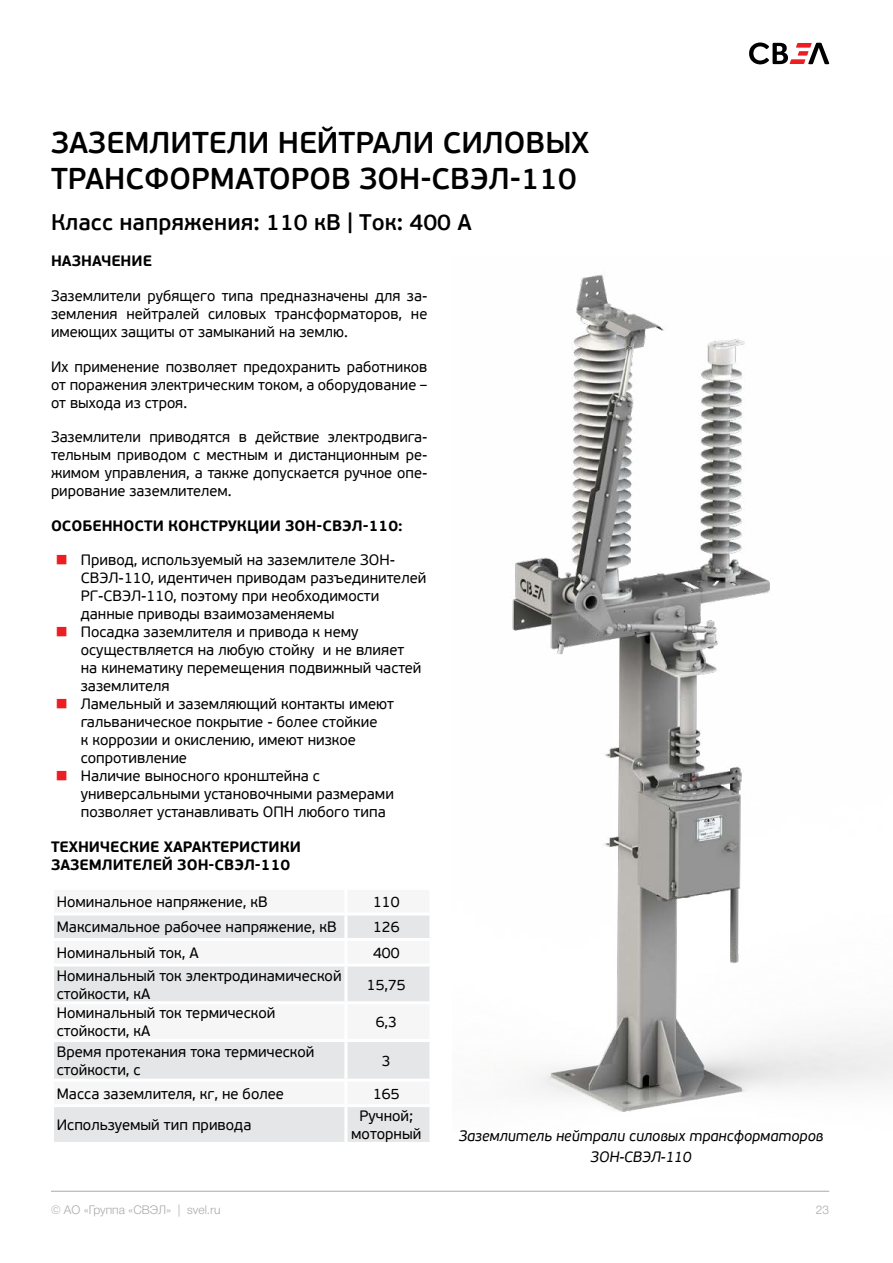
<style>
.page{position:relative;width:893px;height:1263px;background:#fff}
.page>*{position:absolute;margin:0;border:0;box-sizing:border-box;transform-origin:0 0}
.Заголовок_раздела_че{font:600 30px/36px "PF Beau Sans Pro";color:#000}
.Подзаголовок_раздела{font:600 22.5px "PF Beau Sans Pro";color:#000}
.Текст{font:15px/18px "PF Beau Sans Pro";color:#000}
.Таблица_влево{font:15px/18px "PF Beau Sans Pro";color:#000}
.Заголовок_в_тексте{font:700 15px/18px "PF Beau Sans Pro";color:#000}
.Подпись_рисунков_цен{font:italic 15px "PF Beau Sans Pro";color:#000}
.Таблица_центр{font:15px/18px "PF Beau Sans Pro";color:#000;text-align:center}
.t1{font:300 12px "Helvetica Neue Cyr";color:#a7a9ac}
.s1{font-weight:300;color:#ed1d24}
</style>
<div class="page">
<hr style="left:51px;top:1191px;width:778px;height:1px;background:#a7a9ac">
<svg style="left:749px;top:43px;width:80px;height:21px"></svg>
<svg style="left:54px;top:915px;width:375px;height:227px;fill:#e5e6e7"></svg>
<hr style="left:344px;top:915px;width:3px;height:23px;background:#fff">
<hr style="left:51px;top:938px;width:295px;height:3px;background:#fff">
<hr style="left:346px;top:938px;width:86px;height:3px;background:#fff">
<hr style="left:344px;top:941px;width:3px;height:22px;background:#fff">
<hr style="left:51px;top:963px;width:295px;height:3px;background:#fff">
<hr style="left:346px;top:963px;width:86px;height:3px;background:#fff">
<hr style="left:344px;top:966px;width:3px;height:35px;background:#fff">
<hr style="left:51px;top:1001px;width:295px;height:3px;background:#fff">
<hr style="left:346px;top:1001px;width:86px;height:3px;background:#fff">
<hr style="left:344px;top:1004px;width:3px;height:35px;background:#fff">
<hr style="left:51px;top:1039px;width:295px;height:3px;background:#fff">
<hr style="left:346px;top:1039px;width:86px;height:3px;background:#fff">
<hr style="left:344px;top:1042px;width:3px;height:37px;background:#fff">
<hr style="left:51px;top:1079px;width:295px;height:3px;background:#fff">
<hr style="left:346px;top:1079px;width:86px;height:3px;background:#fff">
<hr style="left:344px;top:1082px;width:3px;height:22px;background:#fff">
<hr style="left:51px;top:1104px;width:295px;height:3px;background:#fff">
<hr style="left:346px;top:1104px;width:86px;height:3px;background:#fff">
<hr style="left:344px;top:1107px;width:3px;height:35px;background:#fff">
<img style="left:511px;top:273px;width:382px;height:839px">
<p class="Заголовок_раздела_че" style="left:51px;top:126px;width:540px">ЗАЗЕМЛИТЕЛИ НЕЙТРАЛИ СИЛОВЫХ<br>ТРАНСФОРМАТОРОВ ЗОН-СВЭЛ-110</p>
<p class="Подзаголовок_раздела" style="left:51px;top:209px;width:422px">Класс напряжения: 110 кВ | Ток: 400 А</p>
<p class="Заголовок_в_тексте" style="left:51px;top:252px;width:102px">НАЗНАЧЕНИЕ</p>
<p class="Текст" style="left:51px;top:287px;width:378px;text-align:justify">Заземлители рубящего типа предназначены для за&shy;земления нейтралей силовых трансформаторов, не имеющих защиты от замыканий на землю.</p>
<p class="Текст" style="left:51px;top:358px;width:378px;text-align:justify">Их применение позволяет предохранить работников от поражения электрическим током, а оборудование – от выхода из строя.</p>
<p class="Текст" style="left:51px;top:428px;width:378px;text-align:justify">Заземлители приводятся в действие электродвига&shy;тельным приводом с местным и дистанционным ре&shy;жимом управления, а также допускается ручное опе&shy;рирование заземлителем.</p>
<p class="Заголовок_в_тексте" style="left:51px;top:517px;width:353px">ОСОБЕННОСТИ КОНСТРУКЦИИ ЗОН-СВЭЛ-110:</p>
<p class="Текст" style="left:81px;top:551px;width:347px;text-indent:-26px"><span class="s1">■</span> Привод, используемый на заземлителе ЗОН-СВЭЛ-110, идентичен приводам разъединителей РГ-СВЭЛ-110, поэтому при необходимости данные приводы взаимозаменяемы</p>
<p class="Текст" style="left:81px;top:623px;width:342px;text-indent:-26px"><span class="s1">■</span> Посадка заземлителя и привода к нему осуществляется на любую стойку и не влияет на кинематику перемещения подвижный частей заземлителя</p>
<p class="Текст" style="left:81px;top:695px;width:315px;text-indent:-26px"><span class="s1">■</span> Ламельный и заземляющий контакты имеют гальваническое покрытие - более стойкие<br>к коррозии и окислению, имеют низкое сопротивление</p>
<p class="Текст" style="left:81px;top:767px;width:315px;text-indent:-26px"><span class="s1">■</span> Наличие выносного кронштейна с универсальными установочными размерами позволяет устанавливать ОПН любого типа</p>
<p class="Заголовок_в_тексте" style="left:51px;top:838px;width:251px">ТЕХНИЧЕСКИЕ ХАРАКТЕРИСТИКИ<br>ЗАЗЕМЛИТЕЛЕЙ ЗОН-СВЭЛ-110</p>
<p class="Таблица_влево" style="left:57px;top:893px;width:212px">Номинальное напряжение, кВ</p>
<p class="Таблица_центр" style="left:373px;top:893px;width:28px">110</p>
<p class="Таблица_влево" style="left:57px;top:918px;width:282px">Максимальное рабочее напряжение, кВ</p>
<p class="Таблица_центр" style="left:373px;top:918px;width:28px">126</p>
<p class="Таблица_влево" style="left:57px;top:944px;width:143px">Номинальный ток, А</p>
<p class="Таблица_центр" style="left:373px;top:944px;width:28px">400</p>
<p class="Таблица_влево" style="left:57px;top:967px;width:286px">Номинальный ток электродинамической стойкости, кА</p>
<p class="Таблица_центр" style="left:367px;top:976px;width:40px">15,75</p>
<p class="Таблица_влево" style="left:57px;top:1004px;width:220px">Номинальный ток термической стойкости, кА</p>
<p class="Таблица_центр" style="left:376px;top:1013px;width:23px">6,3</p>
<p class="Таблица_влево" style="left:57px;top:1043px;width:259px">Время протекания тока термической стойкости, с</p>
<p class="Таблица_центр" style="left:382px;top:1052px;width:10px">3</p>
<p class="Таблица_влево" style="left:57px;top:1085px;width:229px">Масса заземлителя, кг, не более</p>
<p class="Таблица_центр" style="left:373px;top:1085px;width:28px">165</p>
<p class="Таблица_влево" style="left:57px;top:1116px;width:196px">Используемый тип привода</p>
<p class="Таблица_центр" style="left:351px;top:1107px;width:72px">Ручной; моторный</p>
<p class="Подпись_рисунков_цен" style="left:459px;top:1127px;width:366px">Заземлитель нейтрали силовых трансформаторов</p>
<p class="Подпись_рисунков_цен" style="left:591px;top:1148px;width:102px">ЗОН-СВЭЛ-110</p>
<p class="t1" style="left:51px;top:1203px;width:171px">© АО «Группа «СВЭЛ» | svel.ru</p>
<p class="t1" style="left:816px;top:1203px;width:15px">23</p>
</div>
